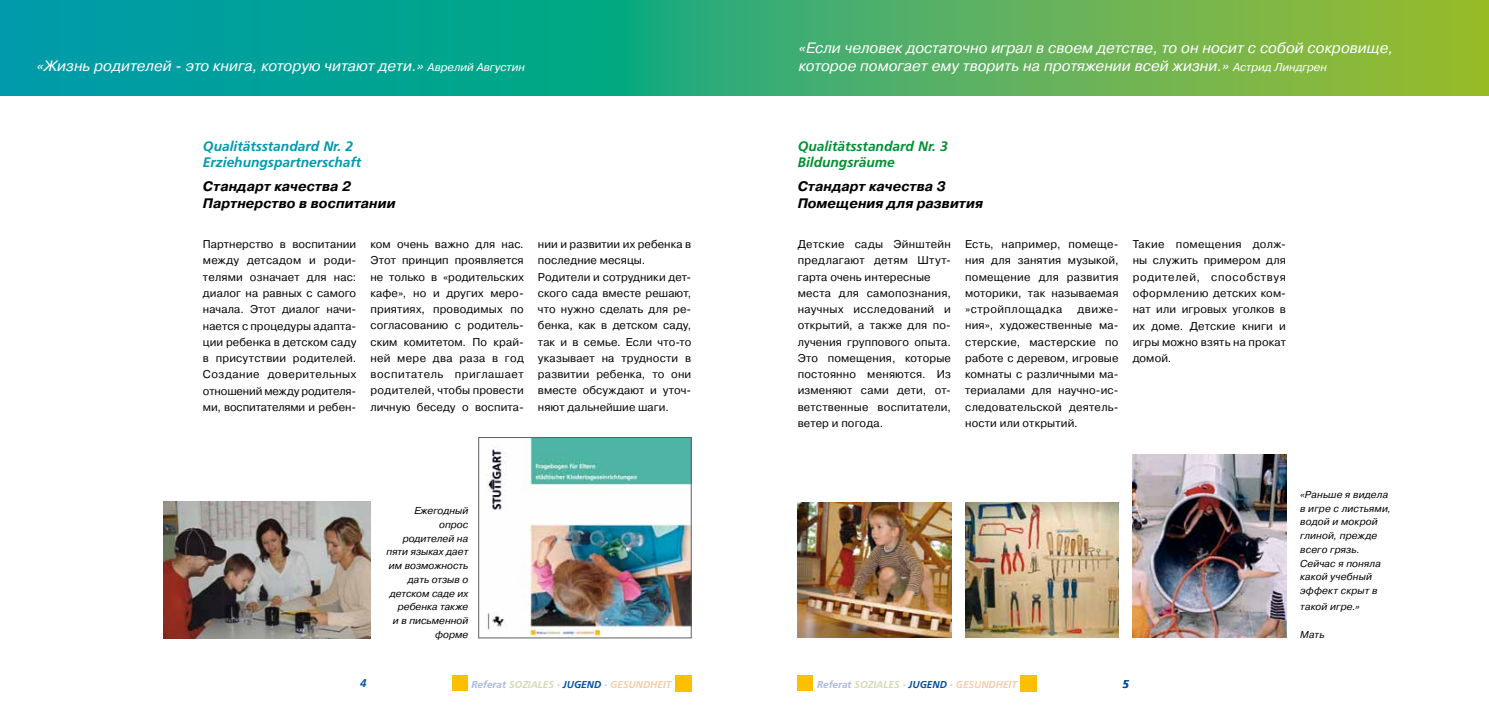
<style>
.page{position:relative;width:1489px;height:709px;background:#fff}
.page>*{position:absolute;margin:0;border:0;box-sizing:border-box;transform-origin:0 0}
.t1{font:italic 15px/18px "Pragmatica Book C";color:#fff}
.t2{font:italic 13.75px/16.2px "Pragmatica Bold C";letter-spacing:.005em;color:#000}
.t3{font:italic 700 13.75px/16.2px "Frutiger";color:#009aac}
.t4{font:italic 700 13.75px/16.2px "Frutiger";color:#008f33}
.t5{font:11.25px/16.2px "Pragmatica Book C";letter-spacing:.015em;color:#000;text-align:justify}
.t6{font:italic 700 11.25px "Frutiger";color:#0050a1}
.t7{font:italic 10px/13.8px "Pragmatica Book C";color:#000}
.t8{font:italic 700 10px "Frutiger";color:#f9cba8}
.s1{font-size:11.25px}
.s2{color:#a8b8dd}
.s3{color:#d3dbb3}
.s4{color:#0050a1}
</style>
<div class="page">
<svg style="left:0;top:0;width:744px;height:96px;background:#05a391"></svg>
<div style="left:744px;top:0;width:744px;height:96px;background:linear-gradient(to right,#3cac7b,#9cbb2c)"></div>
<img style="left:487px;top:439px;width:202px;height:197px">
<div style="left:478px;top:437px;width:213px;height:201px;border:1px solid #5d6060"></div>
<div style="left:1020px;top:675px;width:17px;height:16px;background:#fcc000"></div>
<div style="left:797px;top:675px;width:16px;height:16px;background:#fcc000"></div>
<img style="left:1132px;top:454px;width:153px;height:184px">
<img style="left:965px;top:502px;width:153px;height:136px">
<img style="left:797px;top:502px;width:153px;height:136px">
<div style="left:675px;top:675px;width:16px;height:16px;background:#fcc000"></div>
<div style="left:452px;top:675px;width:15px;height:16px;background:#fcc000"></div>
<img style="left:164px;top:501px;width:206px;height:137px">
<h1 class="t1" style="left:37px;top:57px;width:489px">«Жизнь родителей - это книга, которую читают дети.» <span class="s1">Аврелий Августин</span></h1>
<h1 class="t1" style="left:798px;top:39px;width:595px">«Если человек достаточно играл в своем детстве, то он носит с собой сокровище, которое помогает ему творить на протяжении всей жизни.» <span class="s1">Астрид Линдгрен</span></h1>
<p class="t3" style="left:203px;top:138px;width:160px">Qualitätsstandard Nr. 2<br>Erziehungspartnerschaft</p>
<p class="t4" style="left:797px;top:138px;width:152px">Qualitätsstandard Nr. 3<br>Bildungsräume</p>
<p class="t2" style="left:203px;top:178px;width:194px">Стандарт качества 2<br>Партнерство в воспитании</p>
<p class="t2" style="left:797px;top:178px;width:187px">Стандарт качества 3<br>Помещения для развития</p>
<p class="t5" style="left:203px;top:236px;width:155px">Партнерство в воспитании между детсадом и роди&shy;телями означает для нас: диалог на равных с самого начала. Этот диалог начи&shy;нается с процедуры адапта&shy;ции ребенка в детском саду в присутствии родителей.<br>Создание доверительных отношений между родителя&shy;ми, воспитателями и ребен-</p>
<p class="t5" style="left:370px;top:236px;width:155px">ком очень важно для нас.<br>Этот принцип проявляется не только в «родительских кафе», но и других меро&shy;приятиях, проводимых по согласованию с родитель&shy;ским комитетом. По край&shy;ней мере два раза в год воспитатель приглашает родителей, чтобы провести личную беседу о воспита-</p>
<p class="t5" style="left:538px;top:236px;width:155px;text-align:left">нии и развитии их ребенка в последние месяцы.<br>Родители и сотрудники дет&shy;ского сада вместе решают, что нужно сделать для ре&shy;бенка, как в детском саду, так и в семье. Если что-то указывает на трудности в развитии ребенка, то они вместе обсуждают и уточ&shy;няют дальнейшие шаги.</p>
<p class="t5" style="left:797px;top:236px;width:155px;text-align:left">Детские сады Эйнштейн предлагают детям Штут&shy;гарта очень интересные места для самопознания, научных исследований и открытий, а также для по&shy;лучения группового опыта.<br>Это помещения, которые постоянно меняются. Из изменяют сами дети, от&shy;ветственные воспитатели, ветер и погода.</p>
<p class="t5" style="left:965px;top:236px;width:155px">Есть, например, помеще&shy;ния для занятия музыкой, помещение для развития моторики, так называемая »стройплощадка</p>
<p class="t5" style="left:965px;top:301px;width:155px;text-indent:112px">движе&shy;ния», художественные ма&shy;стерские, мастерские по работе с деревом, игровые комнаты с различными ма&shy;териалами для научно-ис&shy;следовательской деятель&shy;ности или открытий.</p>
<p class="t5" style="left:1132px;top:236px;width:155px">Такие помещения долж&shy;ны служить примером для родителей, способствуя оформлению детских ком&shy;нат или игровых уголков в их доме. Детские книги и игры можно взять на прокат домой.</p>
<p class="t7" style="left:386px;top:504px;width:83px;text-align:right">Ежегодный опрос родителей на пяти языках дает им возможность дать отзыв о детском саде их ребенка также<br>и в письменной форме</p>
<p class="t6" style="left:360px;top:676px;width:8px">4</p>
<p class="t6" style="left:1122px;top:677px;width:8px">5</p>
<p class="t8" style="left:817px;top:678px;width:201px"><span class="s2">Referat</span> <span class="s3">SOZIALES</span> <span class="s2">·</span> <span class="s4">JUGEND</span> <span class="s2">·</span> GESUNDHEIT</p>
<p class="t8" style="left:471px;top:678px;width:201px"><span class="s2">Referat</span> <span class="s3">SOZIALES</span> <span class="s2">·</span> <span class="s4">JUGEND</span> <span class="s2">·</span> GESUNDHEIT</p>
<p class="t7" style="left:1300px;top:487px;width:92px">«Раньше я видела в игре с листьями, водой и мокрой глиной, прежде всего грязь.<br>Сейчас я поняла какой учебный эффект скрыт в</p>
<p class="t7" style="left:1300px;top:600px;width:61px">такой игре.»</p>
<p class="t7" style="left:1300px;top:627px;width:26px">Мать</p>
</div>
